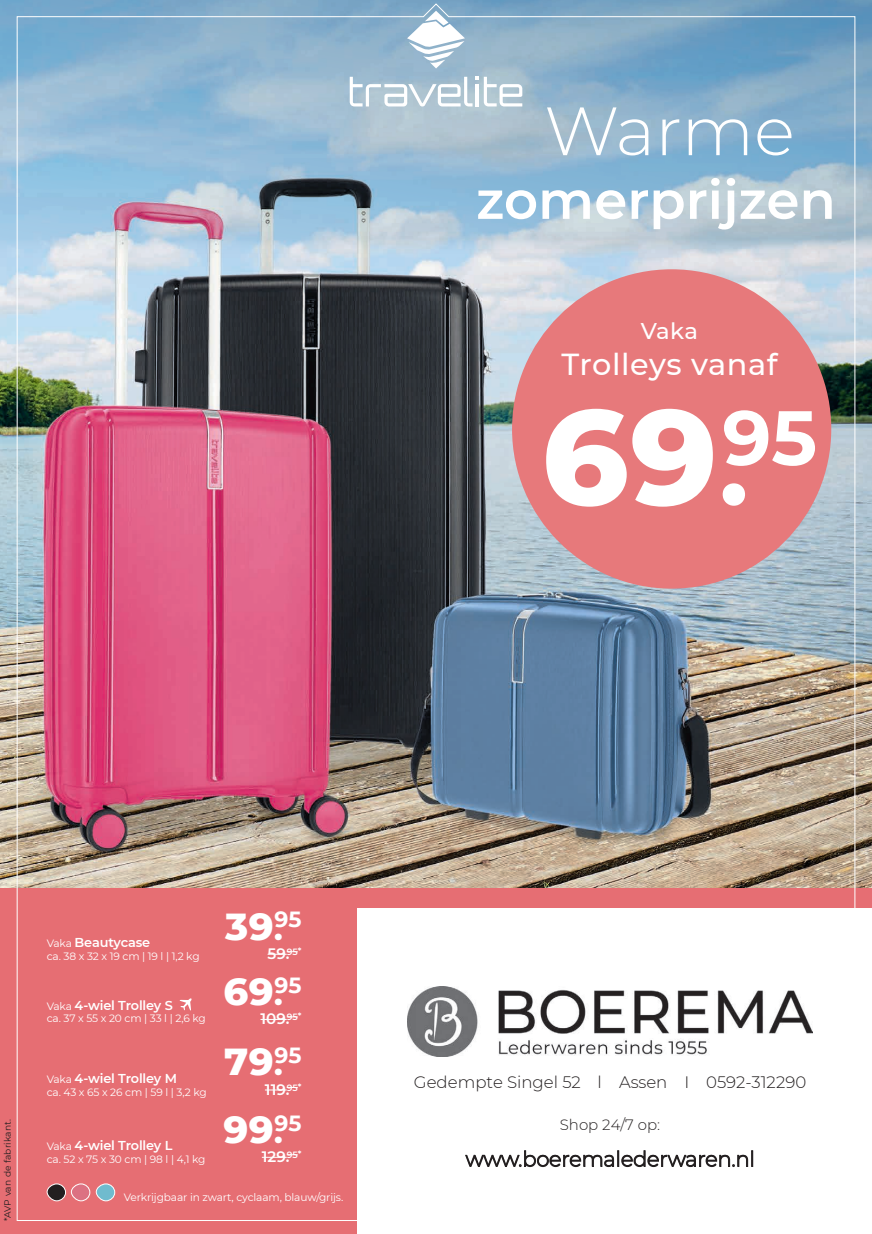
<style>
.page{position:relative;width:872px;height:1234px;background:#fff}
.page>*{position:absolute;margin:0;border:0;box-sizing:border-box;transform-origin:0 0}
.t1{font:800 134.4px "Montserrat";color:#fff}
.t2{font:300 68.1px "Montserrat";letter-spacing:-.005em;color:#fff}
.t3{font:600 52.95px "Montserrat";color:#fff}
.t4{font:800 38.4px "Montserrat";letter-spacing:.01em;color:#fff}
.t5{font:500 30.3px "Montserrat";letter-spacing:.02em;color:#fff}
.t6{font:500 22.65px "Montserrat";color:#fff}
.t7{font:300 21px "Montserrat";letter-spacing:-.015em;color:#231f20}
.t8{font:300 16.5px "Montserrat";color:#231f20}
.t9{font:600 15.15px "Montserrat";color:#fff}
.t10{font:300 15px "Montserrat";color:#231f20}
.t11{font:600 12.9px "Montserrat";letter-spacing:-.01em;color:#fff}
.t12{font:10.65px "Montserrat";letter-spacing:-.01em;color:#fff}
.t13{font:9.15px "Montserrat";letter-spacing:.01em;color:#231f20}
.s1{font-weight:700;font-size:115.2px}
.s2{font-weight:400;font-size:10.65px}
.s3{font-size:30.3px}
</style>
<div class="page">
<div style="left:0;top:887px;width:872px;height:346px;background:#e66e73"></div>
<img style="left:0;top:255px;width:872px;height:632px">
<svg style="left:0;top:0;width:872px;height:255px;background:#89b1ce"></svg>
<div style="left:357px;top:908px;width:515px;height:325px;background:#fff"></div>
<img style="left:16px;top:3px;width:839px;height:1217px">
<img style="left:407px;top:985px;width:405px;height:71px">
<h2 class="t2" style="left:544px;top:85px;width:252px">Warme</h2>
<h3 class="t3" style="left:476px;top:162px;width:361px">zomerprijzen</h3>
<h3 class="t6" style="left:641px;top:315px;width:59px">Vaka</h3>
<h3 class="t5" style="left:561px;top:343px;width:217px">Trolleys vanaf</h3>
<h1 class="t1" style="left:541px;top:358px;width:277px">69<span class="s1">.</span><sup>95</sup></h1>
<p class="t13" style="left:1px;top:1220px;width:103px;rotate:-90deg">*AVP van de fabrikant.</p>
<p class="t11" style="left:47px;top:933px;width:105px"><span class="s2">Vaka</span> Beautycase</p>
<p class="t12" style="left:47px;top:948px;width:154px">ca. 38 x 32 x 19 cm | 19 l | 1,2 kg</p>
<p class="t11" style="left:47px;top:995px;width:127px"><span class="s2">Vaka</span> 4-wiel Trolley S</p>
<p class="t12" style="left:47px;top:1010px;width:160px">ca. 37 x 55 x 20 cm | 33 l | 2,6 kg</p>
<p class="t11" style="left:47px;top:1068px;width:132px"><span class="s2">Vaka</span> 4-wiel Trolley M</p>
<p class="t12" style="left:47px;top:1084px;width:161px">ca. 43 x 65 x 26 cm | 59 l | 3,2 kg</p>
<h3 class="t4" style="left:225px;top:897px;width:78px">39<span class="s3">.</span><sup>95</sup></h3>
<h3 class="t9" style="left:267px;top:942px;width:35px">59.<sup>95</sup><sup>*</sup></h3>
<h3 class="t4" style="left:223px;top:962px;width:79px">69<span class="s3">.</span><sup>95</sup></h3>
<h3 class="t9" style="left:260px;top:1008px;width:42px">109.<sup>95</sup><sup>*</sup></h3>
<h3 class="t4" style="left:224px;top:1033px;width:79px">79<span class="s3">.</span><sup>95</sup></h3>
<h3 class="t9" style="left:265px;top:1078px;width:38px">119.<sup>95</sup><sup>*</sup></h3>
<h3 class="t4" style="left:223px;top:1100px;width:79px">99<span class="s3">.</span><sup>95</sup></h3>
<h3 class="t9" style="left:262px;top:1145px;width:41px">129.<sup>95</sup><sup>*</sup></h3>
<p class="t11" style="left:47px;top:1136px;width:127px"><span class="s2">Vaka</span> 4-wiel Trolley L</p>
<p class="t12" style="left:47px;top:1151px;width:160px">ca. 52 x 75 x 30 cm | 98 l | 4,1 kg</p>
<p class="t12" style="left:124px;top:1189px;width:221px">Verkrijgbaar in zwart, cyclaam, blauw/grijs.</p>
<h3 class="t8" style="left:414px;top:1070px;width:394px">Gedempte Singel 52 l Assen I 0592-312290</h3>
<h3 class="t10" style="left:560px;top:1113px;width:102px">Shop 24/7 op:</h3>
<h3 class="t7" style="left:465px;top:1144px;width:291px">www.boeremalederwaren.nl</h3>
</div>
